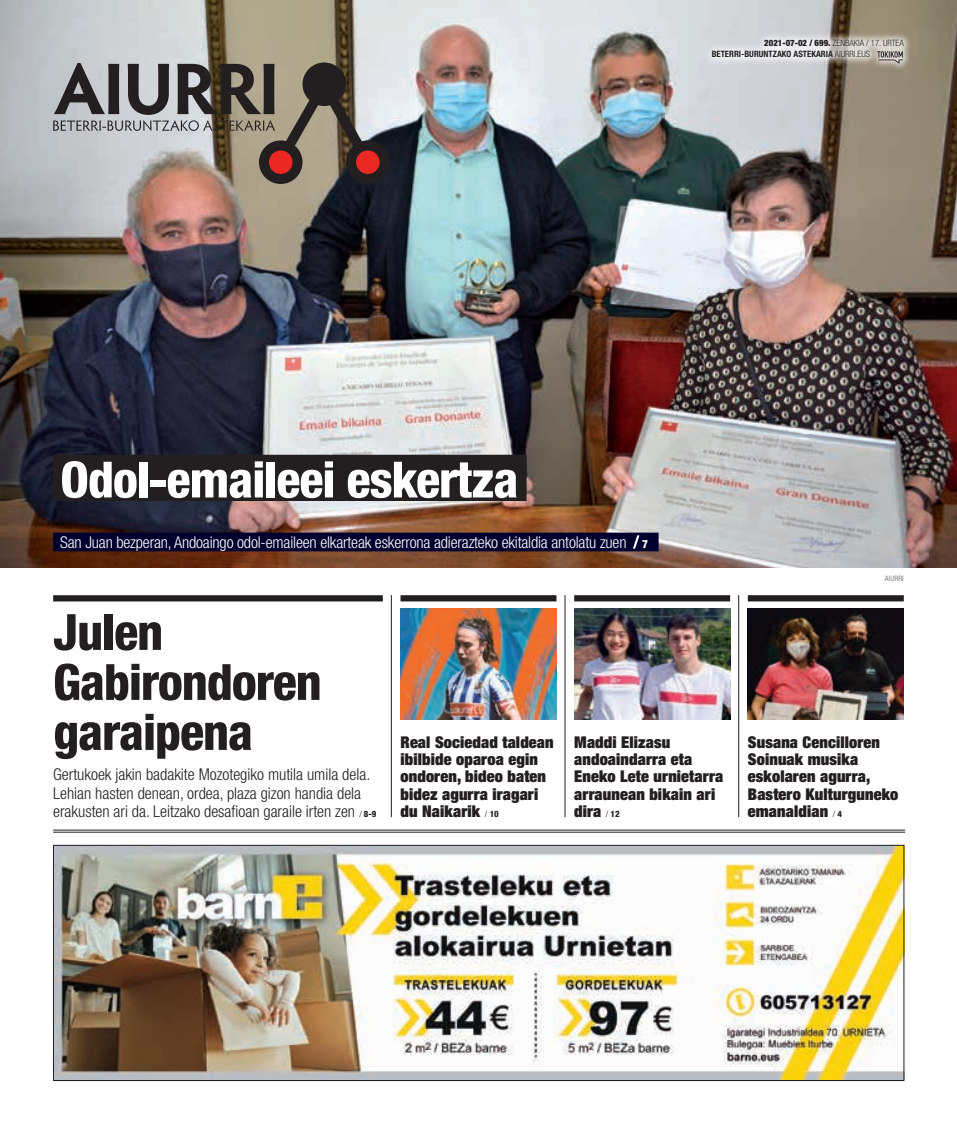
<style>
.page{position:relative;width:957px;height:1134px;background:#fff}
.page>*{position:absolute;margin:0;border:0;box-sizing:border-box;transform-origin:0 0}
.t1{font:800 condensed 50px/50px "Helvetica Neue";letter-spacing:-.02em;color:#231f20}
.t2{font:800 condensed 50px "Helvetica Neue";letter-spacing:-.02em;color:#fff}
.t3{font:900 expanded 16.25px/17.2px "Helvetica Neue";letter-spacing:.01em;color:#231f20}
.t4{font:300 condensed 16.25px/18.8px "Helvetica Neue";color:#231f20}
.t5{font:300 condensed 16.25px "Helvetica Neue";letter-spacing:-.01em;color:#fff}
.t6{font:300 condensed 8.75px/11.2px "Helvetica Neue";color:#231f20}
.t7{font:condensed 7.5px "Helvetica Neue";color:#808285}
.s1{font-weight:900}
.s2{font-weight:700}
.s3{font-weight:800;font-size:11.25px}
.s4{font-size:8.75px}
.s5{font-weight:800;font-size:8.75px}
.s6{font-weight:300;font-stretch:condensed;font-size:8.75px}
.s7{font-weight:800;font-stretch:condensed;font-size:8.75px}
</style>
<div class="page">
<img style="left:0;top:0;width:957px;height:567px">
<div style="left:704px;top:32px;width:207px;height:40px;background:#fff;opacity:.75"></div>
<svg style="left:877px;top:51px;width:25px;height:13px"></svg>
<hr style="left:53px;top:830px;width:852px;height:1px;background:#231f20">
<hr style="left:53px;top:832px;width:852px;height:1px;background:#231f20">
<img style="left:55px;top:847px;width:847px;height:232px">
<div style="left:53px;top:455px;width:473px;height:46px;background:#231f20"></div>
<div style="left:53px;top:533px;width:605px;height:18px;background:#00002e"></div>
<svg style="left:633px;top:535px;width:7px;height:14px"></svg>
<hr style="left:391px;top:595px;width:1px;height:222px;background:#231f20">
<hr style="left:565px;top:595px;width:1px;height:222px;background:#231f20">
<hr style="left:738px;top:595px;width:1px;height:222px;background:#231f20">
<div style="left:53px;top:595px;width:330px;height:6px;background:#231f20"></div>
<div style="left:574px;top:595px;width:156px;height:6px;background:#231f20"></div>
<div style="left:748px;top:595px;width:156px;height:6px;background:#231f20"></div>
<div style="left:400px;top:595px;width:156px;height:6px;background:#231f20"></div>
<img style="left:574px;top:609px;width:156px;height:111px">
<img style="left:748px;top:609px;width:156px;height:111px">
<img style="left:400px;top:609px;width:156px;height:111px">
<hr style="left:53px;top:1080px;width:849px;height:1px;background:#231f20">
<svg style="left:53px;top:63px;width:328px;height:113px;background:#95918b"></svg>
<svg style="left:351px;top:145px;width:34px;height:34px"></svg>
<div style="left:346px;top:140px;width:44px;height:44px;border:10px solid #231f20;border-radius:50%"></div>
<svg style="left:264px;top:145px;width:33px;height:34px"></svg>
<div style="left:259px;top:140px;width:43px;height:44px;border:10px solid #231f20;border-radius:50%"></div>
<div style="left:302px;top:62px;width:44px;height:44px;background:#231f20;border-radius:50%"></div>
<p class="t6" style="left:711px;top:37px;width:193px;text-indent:53px"><span class="s1">2021-07-02 / 699.</span> zenbakia / 17. urtea<br><span class="s2">BETERRI-BURUNTZAKO ASTEKARIA</span> aiurri.eus</p>
<h1 class="t2" style="left:60px;top:449px;width:460px">Odol-emaileei eskertza</h1>
<p class="t5" style="left:60px;top:533px;width:589px">San Juan bezperan, Andoaingo odol-emaileen elkarteak eskerrona adierazteko ekitaldia antolatu zuen <span class="s3">7</span></p>
<p class="t7" style="left:885px;top:574px;width:20px">AIURRI</p>
<h1 class="t1" style="left:53px;top:606px;width:270px">Julen<br>Gabirondoren garaipena</h1>
<p class="t4" style="left:53px;top:764px;width:325px">Gertukoek jakin badakite Mozotegiko mutila umila dela.<br>Lehian hasten denean, ordea, plaza gizon handia dela erakusten ari da. Leitzako desafioan garaile irten zen <span class="s4">/</span> <span class="s5">8-9</span></p>
<p class="t3" style="left:400px;top:733px;width:155px">Real Sociedad taldean ibilbide oparoa egin ondoren, bideo baten bidez agurra iragari du Naikarik <span class="s6">/</span> <span class="s7">10</span></p>
<p class="t3" style="left:574px;top:733px;width:150px">Maddi Elizasu andoaindarra eta<br>Eneko Lete urnietarra arraunean bikain ari dira <span class="s6">/</span> <span class="s7">12</span></p>
<p class="t3" style="left:748px;top:733px;width:152px">Susana Cencilloren<br>Soinuak musika eskolaren agurra,<br>Bastero Kulturguneko emanaldian <span class="s6">/</span> <span class="s7">4</span></p>
</div>
